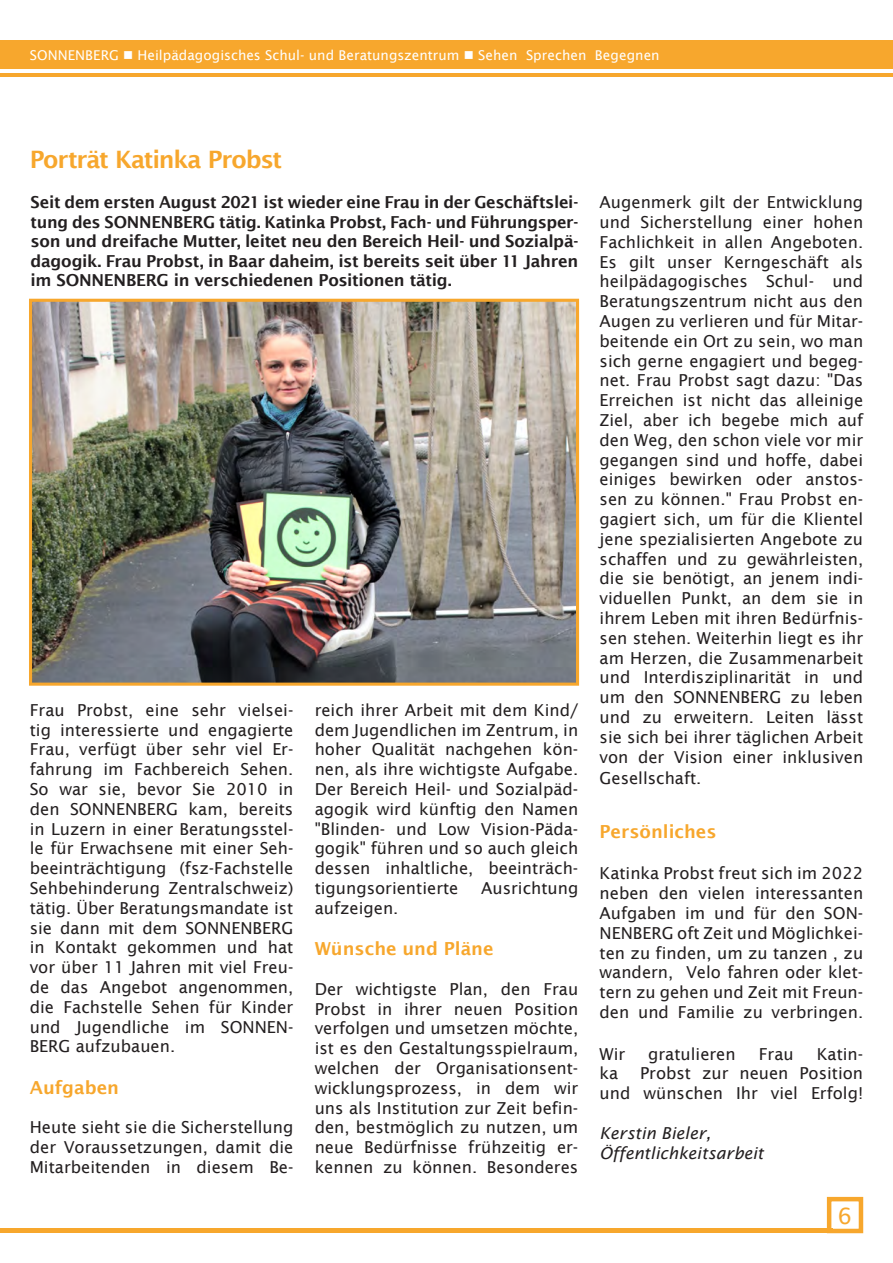
<style>
.page{position:relative;width:893px;height:1263px;background:#fff}
.page>*{position:absolute;margin:0;border:0;box-sizing:border-box;transform-origin:0 0}
._01_Titel{font:600 24px "Lucida Sans";letter-spacing:-.05em;color:#f7a72d}
.t1{font:22.5px "Lucida Sans";color:#f7a72d}
.t2{font:600 18px "Lucida Sans";color:#f7a72d}
.t3{font:16.5px/19.8px "Lucida Sans";color:#231f20;text-align:justify}
._00_Editorial{font:600 16.5px/19.5px "Lucida Sans";letter-spacing:-.02em;color:#231f20;text-align:justify}
.t4{font:italic 16.5px "Lucida Sans";color:#231f20}
.t5{font:13.5px "Lucida Sans";letter-spacing:.005em;color:#fff}
</style>
<div class="page">
<hr style="left:0;top:73px;width:893px;height:3px;background:#f7a72d">
<div style="left:0;top:40px;width:893px;height:29px;background:#f7a72d"></div>
<hr style="left:0;top:1229px;width:833px;height:4px;background:#f7a72d">
<div style="left:827px;top:1197px;width:36px;height:36px;border:4px solid #f7a72d"></div>
<img style="left:33px;top:303px;width:542px;height:379px">
<div style="left:29px;top:299px;width:550px;height:387px;border:3px solid #f7a72d"></div>
<p class="t5" style="left:30px;top:48px;width:631px">SONNENBERG ■ Heilpädagogisches Schul- und Beratungszentrum ■ Sehen Sprechen Begegnen</p>
<p class="_01_Titel" style="left:30px;top:146px;width:254px">Porträt Katinka Probst</p>
<p class="_00_Editorial" style="left:31px;top:193px;width:549px">Seit dem ersten August 2021 ist wieder eine Frau in der Geschäftslei&shy;tung des SONNENBERG tätig. Katinka Probst, Fach- und Führungsper&shy;son und dreifache Mutter, leitet neu den Bereich Heil- und Sozialpä&shy;dagogik. Frau Probst, in Baar daheim, ist bereits seit über 11 Jahren im SONNENBERG in verschiedenen Positionen tätig.</p>
<p class="t3" style="left:30px;top:700px;width:265px">Frau Probst, eine sehr vielsei&shy;tig interessierte und engagierte Frau, verfügt über sehr viel Er&shy;fahrung im Fachbereich Sehen.<br>So war sie, bevor Sie 2010 in den SONNENBERG kam, bereits in Luzern in einer Beratungsstel&shy;le für Erwachsene mit einer Seh&shy;beeinträchtigung (fsz-Fachstelle Sehbehinderung Zentralschweiz) tätig. Über Beratungsmandate ist sie dann mit dem SONNENBERG in Kontakt gekommen und hat vor über 11 Jahren mit viel Freu&shy;de das Angebot angenommen, die Fachstelle Sehen für Kinder und Jugendliche im SONNEN-BERG aufzubauen.</p>
<p class="t2" style="left:30px;top:1077px;width:91px">Aufgaben</p>
<p class="t3" style="left:30px;top:1117px;width:265px">Heute sieht sie die Sicherstellung der Voraussetzungen, damit die Mitarbeitenden in diesem Be-</p>
<p class="t3" style="left:315px;top:700px;width:265px">reich ihrer Arbeit mit dem Kind/ dem Jugendlichen im Zentrum, in hoher Qualität nachgehen kön&shy;nen, als ihre wichtigste Aufgabe.<br>Der Bereich Heil- und Sozialpäd&shy;agogik wird künftig den Namen "Blinden- und Low Vision-Päda&shy;gogik" führen und so auch gleich dessen inhaltliche, beeinträch&shy;tigungsorientierte</p>
<p class="t3" style="left:481px;top:878px;width:99px">Ausrichtung</p>
<p class="t3" style="left:315px;top:898px;width:85px">aufzeigen.</p>
<p class="t2" style="left:315px;top:938px;width:180px">Wünsche und Pläne</p>
<p class="t3" style="left:315px;top:979px;width:265px">Der wichtigste Plan, den Frau Probst in ihrer neuen Position verfolgen und umsetzen möchte, ist es den Gestaltungsspielraum, welchen der Organisationsent&shy;wicklungsprozess, in dem wir uns als Institution zur Zeit befin&shy;den, bestmöglich zu nutzen, um neue Bedürfnisse frühzeitig er&shy;kennen zu können. Besonderes</p>
<p class="t3" style="left:600px;top:192px;width:265px">Augenmerk gilt der Entwicklung und Sicherstellung einer hohen Fachlichkeit in allen Angeboten.<br>Es gilt unser Kerngeschäft als heilpädagogisches Schul- und Beratungszentrum nicht aus den Augen zu verlieren und für Mitar&shy;beitende ein Ort zu sein, wo man sich gerne engagiert und begeg&shy;net. Frau Probst sagt dazu: "Das Erreichen ist nicht das alleinige Ziel, aber ich begebe mich auf den Weg, den schon viele vor mir gegangen sind und hoffe, dabei einiges bewirken oder anstos&shy;sen zu können." Frau Probst en&shy;gagiert sich, um für die Klientel jene spezialisierten Angebote zu schaffen und zu gewährleisten, die sie benötigt, an jenem indi&shy;viduellen Punkt, an dem sie in ihrem Leben mit ihren Bedürfnis&shy;sen stehen. Weiterhin liegt es ihr am Herzen, die Zusammenarbeit und Interdisziplinarität in und um den SONNENBERG zu leben und zu erweitern. Leiten lässt sie sich bei ihrer täglichen Arbeit von der Vision einer inklusiven</p>
<p class="t3" style="left:600px;top:768px;width:103px">Gesellschaft.</p>
<p class="t2" style="left:600px;top:821px;width:119px">Persönliches</p>
<p class="t3" style="left:600px;top:864px;width:265px">Katinka Probst freut sich im 2022 neben den vielen interessanten Aufgaben im und für den SON-NENBERG oft Zeit und Möglichkei&shy;ten zu finden, um zu tanzen , zu wandern, Velo fahren oder klet&shy;tern zu gehen und Zeit mit Freun&shy;den und Familie zu verbringen.</p>
<p class="t3" style="left:600px;top:1044px;width:27px">Wir</p>
<p class="t3" style="left:648px;top:1044px;width:89px">gratulieren</p>
<p class="t3" style="left:759px;top:1044px;width:36px">Frau</p>
<p class="t3" style="left:817px;top:1044px;width:48px">Katin-</p>
<p class="t3" style="left:600px;top:1063px;width:20px">ka</p>
<p class="t3" style="left:600px;top:1063px;width:265px;text-align:right">Probst zur neuen Position<br>und wünschen Ihr viel Erfolg!</p>
<p class="t4" style="left:600px;top:1123px;width:113px">Kerstin Bieler,</p>
<p class="t4" style="left:600px;top:1143px;width:165px">Öffentlichkeitsarbeit</p>
<p class="t1" style="left:838px;top:1203px;width:16px">6</p>
</div>
